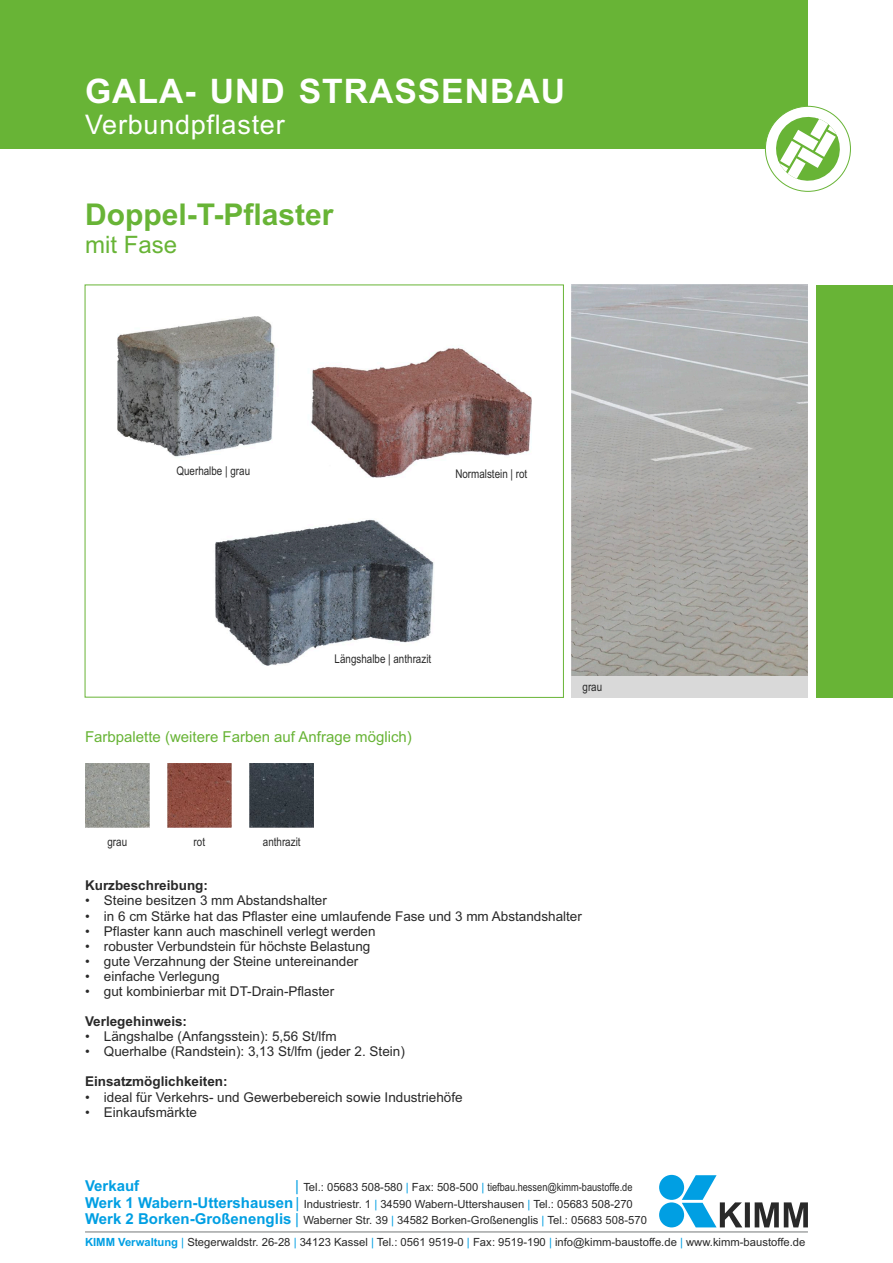
<style>
.page{position:relative;width:893px;height:1263px;background:#fff}
.page>*{position:absolute;margin:0;border:0;box-sizing:border-box;transform-origin:0 0}
.t1{font:700 33.75px "Arial";letter-spacing:.03em;color:#fff}
.t2{font:700 30px "Arial";color:#68b436}
.t3{font:27px "Arial";letter-spacing:.03em;color:#fff}
.t4{font:24px "Arial";color:#68b436}
.t5{font:700 15px/16.8px "Arial";color:#009fe3}
.t6{font:15px "Arial";color:#68b436}
.t7{font:15px "Arial";color:#009fe3}
.t8{font:13.5px "Arial";color:#292929}
.t9{font:700 13.5px "Arial";color:#292929}
.t10{font:12px "Arial Narrow";color:#292929}
.t11{font:11.25px/16.8px "Arial";color:#292929}
.t12{font:11.25px "Arial Narrow";color:#292929}
.t13{font:11.25px "Arial";color:#009fe3}
.s1{font-weight:400}
.s2{font-family:"Arial"}
.s3{font-weight:700;color:#009fe3}
.s4{color:#009fe3}
</style>
<div class="page">
<img style="left:572px;top:285px;width:236px;height:391px">
<div style="left:0;top:0;width:808px;height:149px;background:#68b436"></div>
<img style="left:250px;top:764px;width:64px;height:64px">
<img style="left:167px;top:764px;width:65px;height:64px">
<img style="left:85px;top:764px;width:64px;height:64px">
<svg style="left:84px;top:284px;width:480px;height:414px"></svg>
<div style="left:816px;top:285px;width:77px;height:412px;background:#68b436"></div>
<div style="left:572px;top:676px;width:236px;height:21px;background:#d9d9d9"></div>
<hr style="left:85px;top:1231px;width:723px;height:1px;background:#757878">
<div style="left:659px;top:1175px;width:25px;height:25px;background:#009fe3;border-radius:50%"></div>
<div style="left:659px;top:1202px;width:25px;height:25px;background:#009fe3;border-radius:50%"></div>
<svg style="left:682px;top:1175px;width:126px;height:52px"></svg>
<svg style="left:765px;top:106px;width:86px;height:86px"></svg>
<svg style="left:771px;top:112px;width:73px;height:73px"></svg>
<h1 class="t1" style="left:85px;top:78px;width:481px">GALA- UND STRASSENBAU</h1>
<h3 class="t3" style="left:85px;top:115px;width:201px">Verbundpflaster</h3>
<h2 class="t2" style="left:85px;top:203px;width:250px">Doppel-T-Pflaster</h2>
<h3 class="t4" style="left:85px;top:236px;width:94px">mit Fase</h3>
<p class="t10" style="left:176px;top:467px;width:75px">Querhalbe | grau</p>
<p class="t10" style="left:455px;top:469px;width:73px">Normalstein | rot</p>
<p class="t10" style="left:335px;top:654px;width:98px">Längshalbe | anthrazit</p>
<p class="t6" style="left:85px;top:731px;width:328px">Farbpalette (weitere Farben auf Anfrage möglich)</p>
<p class="t10" style="left:583px;top:682px;width:21px">grau</p>
<p class="t10" style="left:107px;top:837px;width:21px">grau</p>
<p class="t10" style="left:194px;top:837px;width:13px">rot</p>
<p class="t10" style="left:263px;top:837px;width:39px">anthrazit</p>
<p class="t9" style="left:85px;top:880px;width:125px">Kurzbeschreibung:</p>
<p class="t8" style="left:85px;top:896px;width:6px">•</p>
<p class="t8" style="left:85px;top:911px;width:498px">• in 6 cm Stärke hat das Pflaster eine umlaufende Fase und 3 mm Abstandshalter</p>
<p class="t8" style="left:85px;top:926px;width:292px">• Pflaster kann auch maschinell verlegt werden</p>
<p class="t8" style="left:85px;top:941px;width:287px">• robuster Verbundstein für höchste Belastung</p>
<p class="t8" style="left:85px;top:956px;width:275px">• gute Verzahnung der Steine untereinander</p>
<p class="t8" style="left:85px;top:971px;width:136px">• einfache Verlegung</p>
<p class="t8" style="left:85px;top:986px;width:251px">• gut kombinierbar mit DT-Drain-Pflaster</p>
<p class="t9" style="left:85px;top:1016px;width:104px">Verlegehinweis:</p>
<p class="t8" style="left:85px;top:1031px;width:253px">• Längshalbe (Anfangsstein): 5,56 St/lfm</p>
<p class="t8" style="left:85px;top:1046px;width:321px">• Querhalbe (Randstein): 3,13 St/lfm (jeder 2. Stein)</p>
<p class="t9" style="left:85px;top:1076px;width:144px">Einsatzmöglichkeiten:</p>
<p class="t8" style="left:85px;top:1092px;width:379px">• ideal für Verkehrs- und Gewerbebereich sowie Industriehöfe</p>
<p class="t8" style="left:85px;top:1107px;width:113px">• Einkaufsmärkte</p>
<p class="t8" style="left:104px;top:896px;width:224px">Steine besitzen 3 mm Abstandshalter</p>
<p class="t5" style="left:85px;top:1178px;width:216px">Verkauf<br>Werk 1 Wabern-Uttershausen<span class="s1">|<br></span>Werk 2 Borken-Großenenglis <span class="s1">|</span></p>
<p class="t7" style="left:295px;top:1180px;width:5px">|</p>
<p class="t13" style="left:406px;top:1182px;width:4px">|</p>
<p class="t13" style="left:481px;top:1182px;width:4px">|</p>
<p class="t12" style="left:303px;top:1182px;width:331px"><span class="s2">Tel.: 05683 508-580 Fax: 508-500</span> tiefbau.hessen@kimm-baustoffe.de</p>
<p class="t11" style="left:303px;top:1196px;width:345px">Industriestr. 1 34590 Wabern-Uttershausen Tel.: 05683 508-270<br>Waberner Str. 39 34582 Borken-Großenenglis Tel.: 05683 508-570</p>
<p class="t13" style="left:374px;top:1199px;width:4px">|</p>
<p class="t13" style="left:528px;top:1199px;width:4px">|</p>
<p class="t13" style="left:391px;top:1216px;width:4px">|</p>
<p class="t13" style="left:542px;top:1216px;width:4px">|</p>
<p class="t11" style="left:85px;top:1234px;width:722px"><span class="s3">KIMM Verwaltung</span> <span class="s4">|</span> Stegerwaldstr. 26-28 <span class="s4">|</span> 34123 Kassel <span class="s4">|</span> Tel.: 0561 9519-0 <span class="s4">|</span> Fax: 9519-190 <span class="s4">|</span> info@kimm-baustoffe.de <span class="s4">|</span> www.kimm-baustoffe.de</p>
</div>
